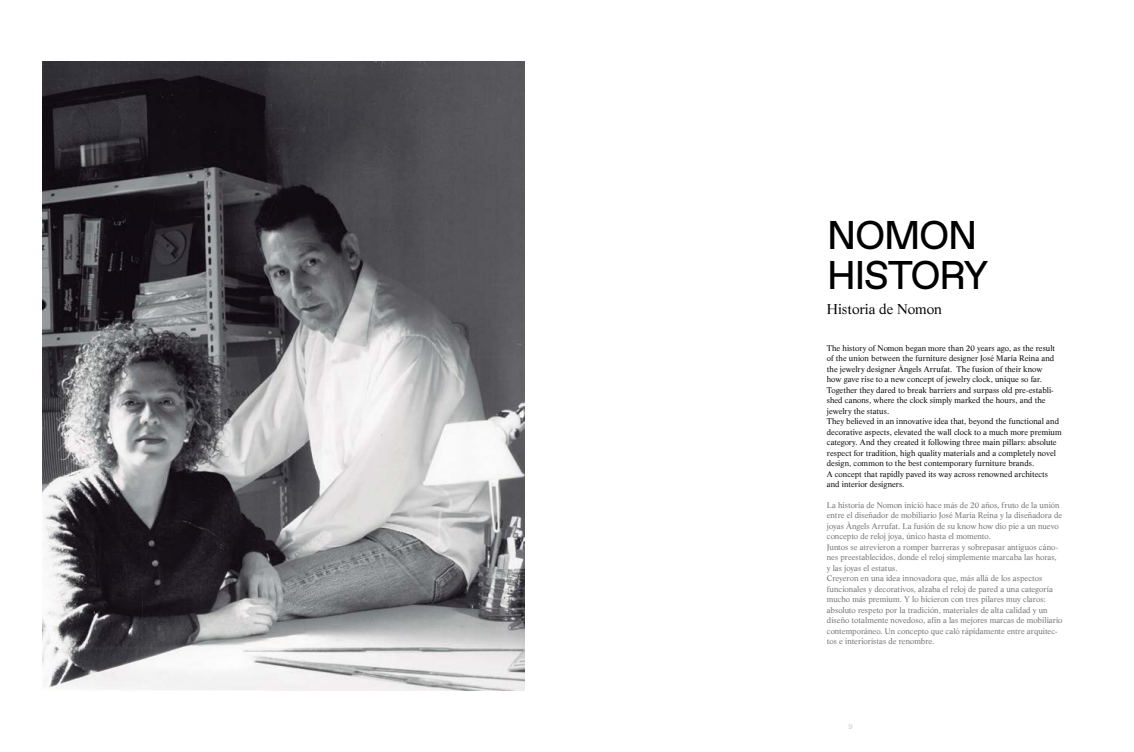
<style>
.page{position:relative;width:1134px;height:752px;background:#fff}
.page>*{position:absolute;margin:0;border:0;box-sizing:border-box;transform-origin:0 0}
.t1{font:40px/40px "Favorit";letter-spacing:-.04em;color:#000}
.t2{font:14px "Life LT Std";letter-spacing:-.005em;color:#000}
.t3{font:8px/10.5px "Life LT Std";color:#6d6e71}
.t4{font:8px/10.5px "Life LT Std";color:#000}
.t5{font:300 7px "Favorit";color:#bcbec0}
</style>
<div class="page">
<img style="left:43px;top:61px;width:481px;height:629px">
<h1 class="t1" style="left:827px;top:214px;width:163px">NOMON<br>HISTORY</h1>
<h2 class="t2" style="left:827px;top:300px;width:117px">Historia de Nomon</h2>
<p class="t4" style="left:827px;top:342px;width:236px">The history of Nomon began more than 20 years ago, as the result of the union between the furniture designer José María Reina and the jewelry designer Àngels Arrufat. The fusion of their know<br>how gave rise to a new concept of jewelry clock, unique so far.<br>Together they dared to break barriers and surpass old pre-establi&shy;shed canons, where the clock simply marked the hours, and the jewelry the status.<br>They believed in an innovative idea that, beyond the functional and decorative aspects, elevated the wall clock to a much more premium category. And they created it following three main pillars: absolute respect for tradition, high quality materials and a completely novel design, common to the best contemporary furniture brands.<br>A concept that rapidly paved its way across renowned architects and interior designers.</p>
<p class="t3" style="left:827px;top:499px;width:237px">La historia de Nomon inició hace más de 20 años, fruto de la unión entre el diseñador de mobiliario José María Reina y la diseñadora de joyas Àngels Arrufat. La fusión de su know how dio pie a un nuevo concepto de reloj joya, único hasta el momento.<br>Juntos se atrevieron a romper barreras y sobrepasar antiguos cáno&shy;nes preestablecidos, donde el reloj simplemente marcaba las horas,<br>y las joyas el estatus.<br>Creyeron en una idea innovadora que, más allá de los aspectos funcionales y decorativos, alzaba el reloj de pared a una categoría mucho más premium. Y lo hicieron con tres pilares muy claros: absoluto respeto por la tradición, materiales de alta calidad y un diseño totalmente novedoso, afín a las mejores marcas de mobiliario contemporáneo. Un concepto que caló rápidamente entre arquitec&shy;tos e interioristas de renombre.</p>
<p class="t5" style="left:848px;top:721px;width:6px">9</p>
</div>
